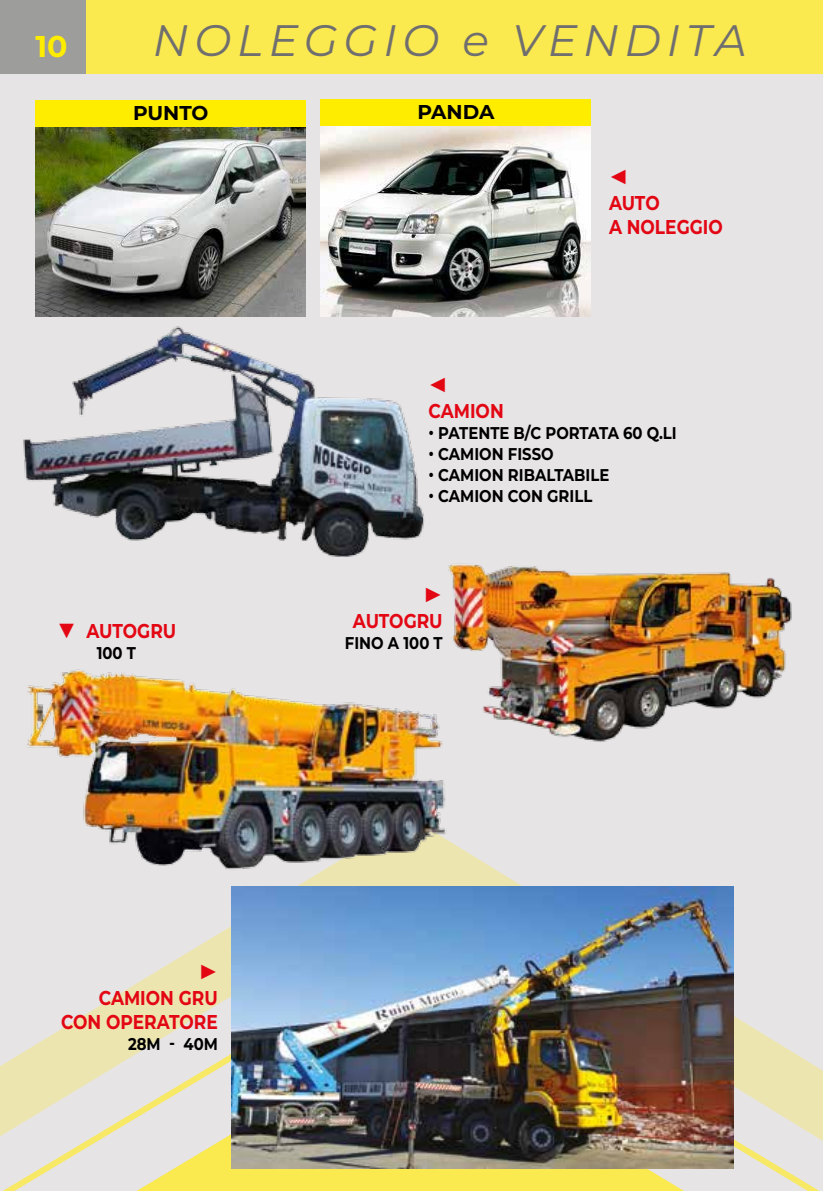
<style>
.page{position:relative;width:823px;height:1191px;background:#fff}
.page>*{position:absolute;margin:0;border:0;box-sizing:border-box;transform-origin:0 0}
.t1{font:italic 44px "Montserrat";letter-spacing:.13em;color:#706f6f}
.t2{font:700 34px "Montserrat";color:#e30613}
.t3{font:700 30px "Montserrat";color:#ffed00}
.t4{font:700 20px/24px "Montserrat";color:#e30613;scale:.85 1}
.t5{font:700 20px "Montserrat";color:#000}
.t6{font:700 17px "Montserrat";color:#000;scale:.87 1}
</style>
<div class="page">
<div style="left:0;top:0;width:822px;height:1191px;background:#e6e4e5"></div>
<div style="left:0;top:0;width:822px;height:74px;background:#fbe950"></div>
<div style="left:0;top:0;width:85px;height:74px;background:#9d9d9c"></div>
<svg style="left:3px;top:1159px;width:765px;height:32px"></svg>
<svg style="left:768px;top:1160px;width:52px;height:31px"></svg>
<svg style="left:0;top:844px;width:822px;height:315px"></svg>
<div style="left:35px;top:100px;width:270px;height:189px;background:#ffed00"></div>
<div style="left:320px;top:99px;width:270px;height:190px;background:#ffed00"></div>
<img style="left:35px;top:127px;width:270px;height:188px">
<img style="left:320px;top:127px;width:270px;height:189px">
<img style="left:23px;top:315px;width:434px;height:242px">
<img style="left:231px;top:886px;width:501px;height:282px">
<img style="left:443px;top:506px;width:349px;height:236px">
<img style="left:0;top:648px;width:454px;height:244px">
<h3 class="t3" style="left:35px;top:26px;width:34px">10</h3>
<h1 class="t1" style="left:153px;top:11px;width:595px">NOLEGGIO e VENDITA</h1>
<p class="t5" style="left:133px;top:100px;width:77px">PU NTO</p>
<p class="t5" style="left:417px;top:98px;width:78px">PANDA</p>
<h2 class="t2" style="left:608px;top:152px;width:22px">◀</h2>
<p class="t4" style="left:608px;top:191px;width:135px">AUT O<br>A NOLEGGIO</p>
<h2 class="t2" style="left:56px;top:605px;width:22px">▼</h2>
<p class="t4" style="left:86px;top:618px;width:90px">AUTOGRU</p>
<p class="t6" style="left:97px;top:642px;width:47px">100 t</p>
<h2 class="t2" style="left:197px;top:946px;width:22px">▶</h2>
<p class="t4" style="left:61px;top:985px;width:186px;text-indent:38px">CAMION GRU<br>CON OPERATORE</p>
<p class="t6" style="left:128px;top:1032px;width:105px">28m - 40m</p>
<h2 class="t2" style="left:428px;top:359px;width:22px">◀</h2>
<p class="t4" style="left:428px;top:398px;width:90px">CAMION</p>
<p class="t6" style="left:428px;top:421px;width:287px">• PATENTE B/C portata 60 q.li</p>
<p class="t6" style="left:428px;top:442px;width:25px">• CAMION</p>
<p class="t6" style="left:507px;top:442px;width:12px">FISSO</p>
<p class="t6" style="left:428px;top:463px;width:25px">• CAMION</p>
<p class="t6" style="left:507px;top:463px;width:118px">RI BALTABILE</p>
<p class="t6" style="left:428px;top:484px;width:25px">• CAMION</p>
<p class="t6" style="left:507px;top:484px;width:14px">CON</p>
<p class="t6" style="left:547px;top:484px;width:12px">GRILL</p>
<h2 class="t2" style="left:422px;top:569px;width:22px">▶</h2>
<p class="t4" style="left:353px;top:608px;width:90px">AUTOGRU</p>
<p class="t6" style="left:345px;top:631px;width:23px">Fino</p>
<p class="t6" style="left:387px;top:631px;width:64px">a 100 t</p>
</div>
